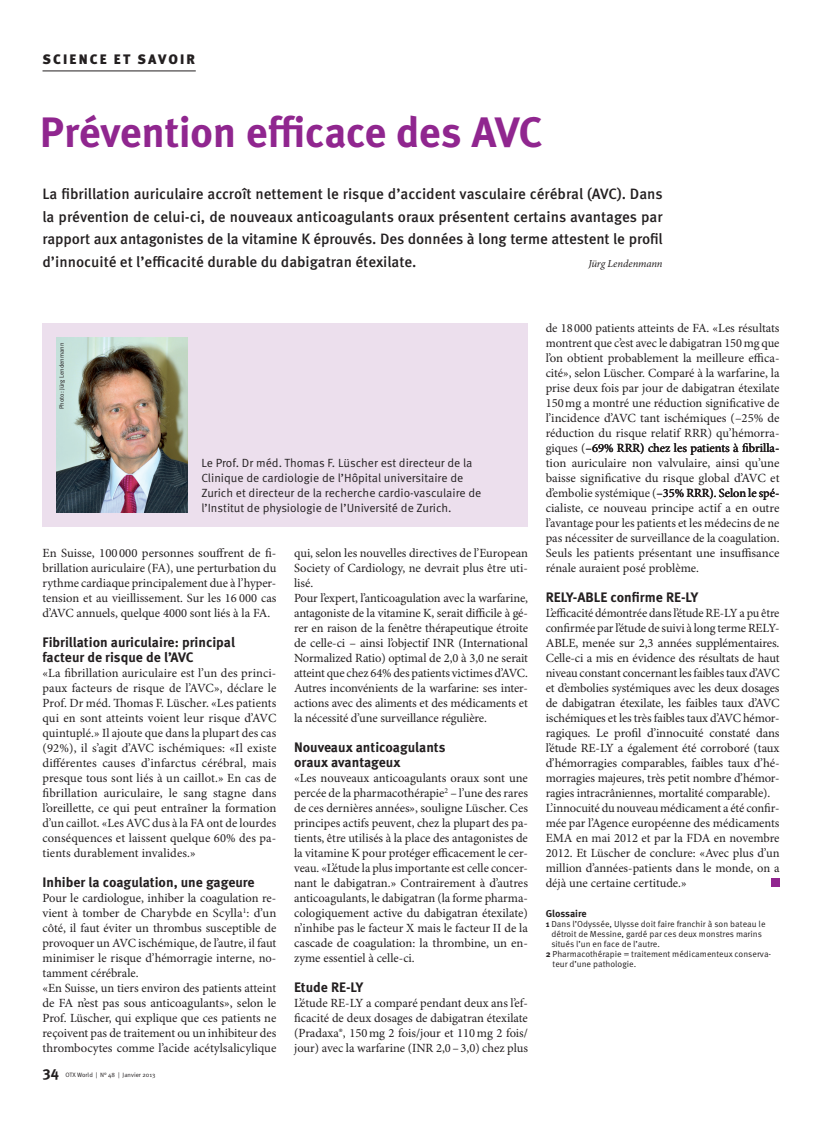
<style>
.page{position:relative;width:815px;height:1134px;background:#fff}
.page>*{position:absolute;margin:0;border:0;box-sizing:border-box;transform-origin:0 0}
.Titel_Redaktion_x04{font:700 42.5px "Meta OT";letter-spacing:-.015em;color:#90268f}
.Lead_x06{font:500 15px/22.5px "Meta OT";color:#231f20;text-align:justify}
.Pagina_Links{font:700 15px "Meta OT";color:#231f20}
.Zwischentitel_x09{font:700 13.75px/15px "Meta OT";color:#231f20}
.Rubriktitel_Red_x01{font:900 13.75px "Meta OT";letter-spacing:.155em;color:#231f20}
.Grundtext_x08{font:12.5px/15px "Minion Pro";color:#231f20;text-align:justify}
.Grundtext_Kasten_Ein{font:11.88px/15px "Meta OT Norm";color:#231f20}
.Lead_x06-2{font:italic 10.62px "Minion Pro";letter-spacing:-.005em;color:#231f20}
.Info_Quellen_Titel_x{font:700 10px "Meta OT";letter-spacing:-.005em;color:#231f20}
.Info_Quelle_Grundtex{font:8.75px/10px "Meta OT Norm";color:#231f20}
.Fusszeile_Pagina_lin{font:6.25px "Meta OT Norm";color:#231f20}
.Fotograf_x12{font:6.25px "Meta OT Norm";color:#231f20}
.s1{font-family:"Meta OT";font-weight:700}
</style>
<div class="page">
<hr style="left:43px;top:71px;width:153px;height:1px;background:#231f20">
<div style="left:43px;top:323px;width:485px;height:204px;background:#ecdfed"></div>
<div style="left:771px;top:878px;width:9px;height:9px;background:#90268f"></div>
<img style="left:57px;top:338px;width:130px;height:174px">
<p class="Rubriktitel_Red_x01" style="left:43px;top:50px;width:154px">SCIENCE ET SAVOIR</p>
<p class="Titel_Redaktion_x04" style="left:40px;top:107px;width:505px">Prévention efficace des AVC</p>
<p class="Lead_x06" style="left:43px;top:183px;width:622px">La fibrillation auriculaire accroît nettement le risque d’accident vasculaire cérébral (AVC). Dans la prévention de celui-ci, de nouveaux anticoagulants oraux présentent certains avantages par rapport aux antagonistes de la vitamine K éprouvés. Des données à long terme attestent le profil d’innocuité et l’efficacité durable du dabigatran étexilate.</p>
<p class="Lead_x06-2" style="left:588px;top:257px;width:76px">Jürg Lendenmann</p>
<p class="Fotograf_x12" style="left:58px;top:409px;width:68px;rotate:-90deg">Photo: Jürg Lendenmann</p>
<p class="Grundtext_Kasten_Ein" style="left:201px;top:456px;width:281px">Le Prof. Dr méd. Thomas F. Lüscher est directeur de la Clinique de cardiologie de l’Hôpital universitaire de Zurich et directeur de la recherche cardio-vasculaire de l’Institut de physiologie de l’Université de Zurich.</p>
<p class="Grundtext_x08" style="left:43px;top:546px;width:235px">En Suisse, 100 000 personnes souffrent de fi&shy;brillation auriculaire (FA), une perturbation du rythme cardiaque principalement due à l’hyper&shy;tension et au vieillissement. Sur les 16 000 cas d’AVC annuels, quelque 4000 sont liés à la FA.</p>
<p class="Zwischentitel_x09" style="left:43px;top:635px;width:194px">Fibrillation auriculaire: principal facteur de risque de l’AVC</p>
<p class="Grundtext_x08" style="left:43px;top:666px;width:235px">«La fibrillation auriculaire est l’un des princi&shy;paux facteurs de risque de l’AVC», déclare le Prof. Dr méd. Thomas F. Lüscher. «Les patients qui en sont atteints voient leur risque d’AVC quintuplé.» Il ajoute que dans la plupart des cas (92%), il s’agit d’AVC ischémiques: «Il existe différentes causes d’infarctus cérébral, mais presque tous sont liés à un caillot.» En cas de fibrillation auriculaire, le sang stagne dans l’oreillette, ce qui peut entraîner la formation d’un caillot. «Les AVC dus à la FA ont de lourdes conséquences et laissent quelque 60% des pa&shy;tients durablement invalides.»</p>
<p class="Zwischentitel_x09" style="left:43px;top:875px;width:214px">Inhiber la coagulation, une gageure</p>
<p class="Grundtext_x08" style="left:43px;top:891px;width:235px">Pour le cardiologue, inhiber la coagulation re&shy;vient à tomber de Charybde en Scylla<sup>1</sup>: d’un côté, il faut éviter un thrombus susceptible de provoquer un AVC ischémique, de l’autre, il faut minimiser le risque d’hémorragie interne, no&shy;tamment cérébrale.</p>
<p class="Grundtext_x08" style="left:43px;top:981px;width:235px">«En Suisse, un tiers environ des patients atteint de FA n’est pas sous anticoagulants», selon le Prof. Lüscher, qui explique que ces patients ne reçoivent pas de traitement ou un inhibiteur des thrombocytes comme l’acide acétylsalicylique</p>
<p class="Pagina_Links" style="left:43px;top:1063px;width:18px">34</p>
<p class="Fusszeile_Pagina_lin" style="left:66px;top:1071px;width:91px">OTX World | N° 48 | Janvier 2013</p>
<p class="Grundtext_x08" style="left:294px;top:546px;width:235px">qui, selon les nouvelles directives de l’European Society of Cardiology, ne devrait plus être uti&shy;lisé.</p>
<p class="Grundtext_x08" style="left:294px;top:591px;width:235px">Pour l’expert, l’anticoagulation avec la warfarine, antagoniste de la vitamine K, serait difficile à gé&shy;rer en raison de la fenêtre thérapeutique étroite de celle-ci – ainsi l’objectif INR (International Normalized Ratio) optimal de 2,0 à 3,0 ne serait atteint que chez 64% des patients victimes d’AVC.<br>Autres inconvénients de la warfarine: ses inter&shy;actions avec des aliments et des médicaments et la nécessité d’une surveillance régulière.</p>
<p class="Zwischentitel_x09" style="left:294px;top:740px;width:153px">Nouveaux anticoagulants oraux avantageux</p>
<p class="Grundtext_x08" style="left:294px;top:771px;width:235px">«Les nouveaux anticoagulants oraux sont une percée de la pharmacothérapie<sup>2</sup> – l’une des rares de ces dernières années», souligne Lüscher. Ces principes actifs peuvent, chez la plupart des pa&shy;tients, être utilisés à la place des antagonistes de la vitamine K pour protéger efficacement le cer&shy;veau. «L’étude la plus importante est celle concer&shy;nant le dabigatran.» Contrairement à d’autres anticoagulants, le dabigatran (la forme pharma&shy;cologiquement active du dabigatran étexilate) n’inhibe pas le facteur X mais le facteur II de la cascade de coagulation: la thrombine, un en&shy;zyme essentiel à celle-ci.</p>
<p class="Zwischentitel_x09" style="left:294px;top:980px;width:71px">Etude RE-LY</p>
<p class="Grundtext_x08" style="left:294px;top:996px;width:235px">L’étude RE-LY a comparé pendant deux ans l’ef&shy;ficacité de deux dosages de dabigatran étexilate (Pradaxa®, 150mg 2 fois/jour et 110mg 2 fois/ jour) avec la warfarine (INR 2,0–3,0) chez plus</p>
<p class="Grundtext_x08" style="left:546px;top:321px;width:235px">de 18 000 patients atteints de FA. «Les résultats montrent que c’est avec le dabigatran 150mg que l’on obtient probablement la meilleure effica&shy;cité», selon Lüscher. Comparé à la warfarine, la prise deux fois par jour de dabigatran étexilate 150mg a montré une réduction significative de l’incidence d’AVC tant ischémiques (–25% de réduction du risque relatif RRR) qu’hémorra&shy;giques (–69% RRR) chez les patients à fibrilla&shy;tion auriculaire non valvulaire, ainsi qu’une baisse significative du risque global d’AVC et d’embolie systémique (–35% RRR). Selon le spé&shy;cialiste, ce nouveau principe actif a en outre l’avantage pour les patients et les médecins de ne pas nécessiter de surveillance de la coagulation.<br>Seuls les patients présentant une insuffisance rénale auraient posé problème.</p>
<p class="Zwischentitel_x09" style="left:546px;top:590px;width:154px">RELY-ABLE confirme RE-LY</p>
<p class="Grundtext_x08" style="left:546px;top:606px;width:235px">L’efficacité démontrée dans l’étude RE-LY a pu être confirmée par l’étude de suivi à long terme RELY-ABLE, menée sur 2,3 années supplémentaires.<br>Celle-ci a mis en évidence des résultats de haut niveau constant concernant les faibles taux d’AVC et d’embolies systémiques avec les deux dosages de dabigatran étexilate, les faibles taux d’AVC ischémiques et les très faibles taux d’AVC hémor&shy;ragiques. Le profil d’innocuité constaté dans l’étude RE-LY a également été corroboré (taux d’hémorragies comparables, faibles taux d’hé&shy;morragies majeures, très petit nombre d’hémor&shy;ragies intracrâniennes, mortalité comparable).</p>
<p class="Grundtext_x08" style="left:546px;top:801px;width:235px">L’innocuité du nouveau médicament a été confir&shy;mée par l’Agence européenne des médicaments EMA en mai 2012 et par la FDA en novembre 2012. Et Lüscher de conclure: «Avec plus d’un million d’années-patients dans le monde, on a déjà une certaine certitude.»</p>
<p class="Info_Quellen_Titel_x" style="left:546px;top:908px;width:42px">Glossaire</p>
<p class="Info_Quelle_Grundtex" style="left:551px;top:919px;width:216px;text-indent:-6px"><span class="s1">1</span> Dans l’Odyssée, Ulysse doit faire franchir à son bateau le détroit de Messine, gardé par ces deux monstres marins situés l’un en face de l’autre.</p>
<p class="Info_Quelle_Grundtex" style="left:553px;top:949px;width:220px;text-indent:-7px"><span class="s1">2</span> Pharmacothérapie = traitement médicamenteux conserva&shy;teur d’une pathologie.</p>
</div>
